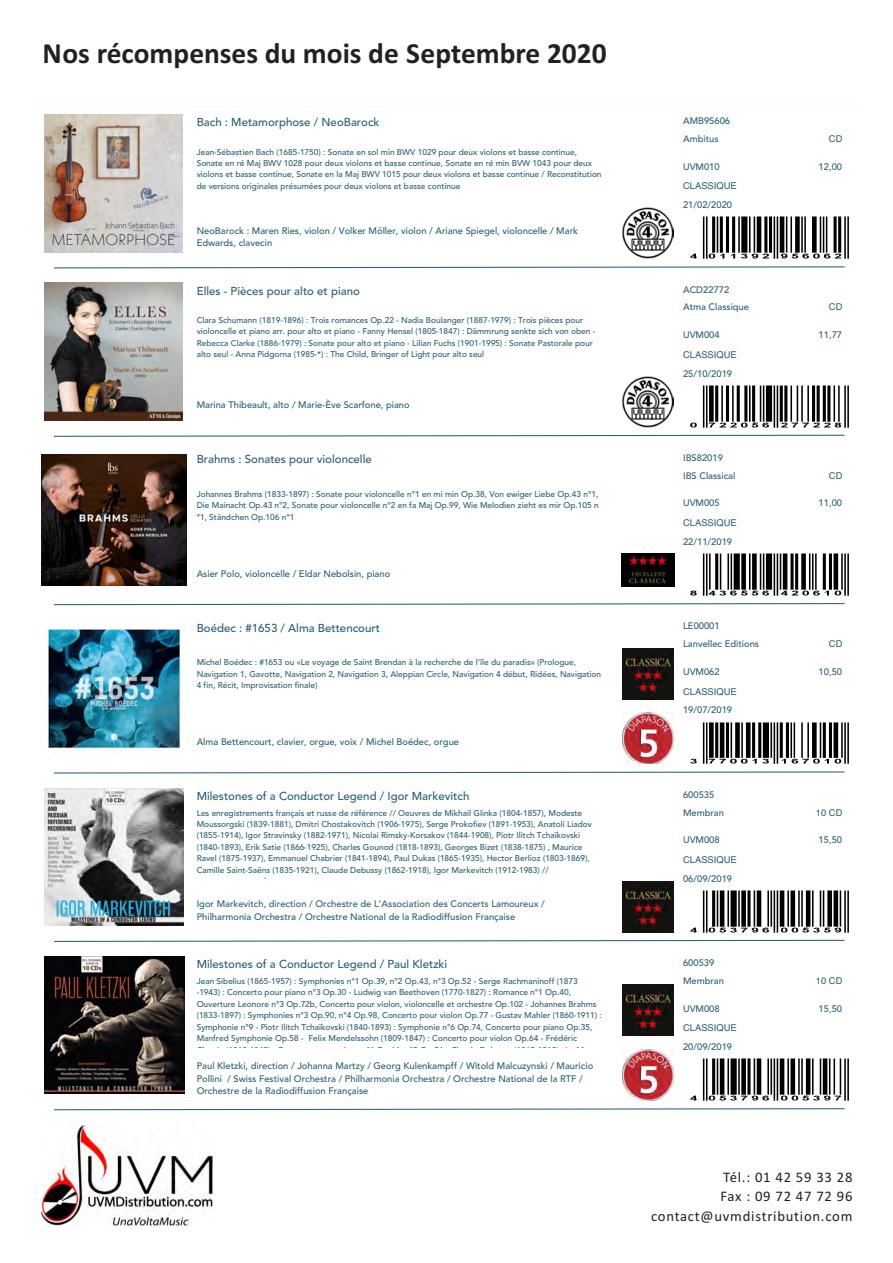
<style>
.page{position:relative;width:893px;height:1263px;background:#fff}
.page>*{position:absolute;margin:0;border:0;box-sizing:border-box;transform-origin:0 0}
.t1{font:700 29.4px "Calibri";color:#232021}
.t2{font:14.7px/19.6px "Calibri";letter-spacing:.05em;color:#232021;text-align:right}
.t3{font:11.4px "Avenir Medium+T42";color:#2a5d70}
.t4{font:9.3px/17.7px "Avenir Medium+T42";color:#2a5d70}
.t5{font:9.3px "Helvetica+T42";color:#2a5d70}
.t6{font:8.4px/11.4px "Avenir Medium+T42";color:#2a5d70}
</style>
<div class="page">
<img style="left:42px;top:1125px;width:170px;height:100px">
<img style="left:45px;top:115px;width:137px;height:137px">
<img style="left:690px;top:216px;width:159px;height:43px">
<img style="left:622px;top:208px;width:51px;height:51px">
<svg style="left:54px;top:266px;width:791px;height:3px"></svg>
<img style="left:45px;top:283px;width:137px;height:137px">
<img style="left:690px;top:385px;width:159px;height:43px">
<img style="left:622px;top:376px;width:51px;height:51px">
<svg style="left:54px;top:434px;width:791px;height:3px"></svg>
<img style="left:42px;top:454px;width:145px;height:132px">
<img style="left:690px;top:553px;width:159px;height:43px">
<img style="left:621px;top:554px;width:53px;height:32px">
<svg style="left:54px;top:603px;width:791px;height:3px"></svg>
<img style="left:48px;top:626px;width:134px;height:126px">
<img style="left:690px;top:722px;width:159px;height:42px">
<img style="left:622px;top:713px;width:51px;height:51px">
<svg style="left:54px;top:771px;width:791px;height:3px"></svg>
<img style="left:623px;top:648px;width:51px;height:51px">
<img style="left:45px;top:788px;width:139px;height:138px">
<img style="left:690px;top:890px;width:159px;height:43px">
<img style="left:622px;top:881px;width:51px;height:51px">
<svg style="left:54px;top:939px;width:791px;height:3px"></svg>
<img style="left:45px;top:956px;width:139px;height:138px">
<img style="left:690px;top:1058px;width:159px;height:43px">
<img style="left:622px;top:1050px;width:51px;height:51px">
<svg style="left:54px;top:1108px;width:791px;height:3px"></svg>
<img style="left:623px;top:985px;width:51px;height:51px">
<h1 class="t1" style="left:43px;top:43px;width:565px">Nos récompenses du mois de Septembre 2020</h1>
<h3 class="t3" style="left:197px;top:118px;width:184px">Bach : Metamorphose / NeoBarock</h3>
<p class="t6" style="left:197px;top:147px;width:406px">Jean-Sébastien Bach (1685-1750) : Sonate en sol min BWV 1029 pour deux violons et basse continue, Sonate en ré Maj BWV 1028 pour deux violons et basse continue, Sonate en ré min BVW 1043 pour deux violons et basse continue, Sonate en la Maj BWV 1015 pour deux violons et basse continue / Reconstitution de versions originales présumées pour deux violons et basse continue</p>
<p class="t4" style="left:197px;top:225px;width:383px;line-height:12.5px">NeoBarock : Maren Ries, violon / Volker Möller, violon / Ariane Spiegel, violoncelle / Mark<br>Edwards, clavecin</p>
<h3 class="t3" style="left:197px;top:286px;width:165px">Elles - Pièces pour alto et piano</h3>
<p class="t6" style="left:197px;top:315px;width:400px">Clara Schumann (1819-1896) : Trois romances Op.22 - Nadia Boulanger (1887-1979) : Trois pièces pour violoncelle et piano arr. pour alto et piano - Fanny Hensel (1805-1847) : Dämmrung senkte sich von oben - Rebecca Clarke (1886-1979) : Sonate pour alto et piano - Lilian Fuchs (1901-1995) : Sonate Pastorale pour alto seul - Anna Pidgorna (1985-*) : The Child, Bringer of Light pour alto seul</p>
<p class="t4" style="left:197px;top:397px;width:215px">Marina Thibeault, alto / Marie-Ève Scarfone, piano</p>
<h3 class="t3" style="left:197px;top:455px;width:177px">Brahms : Sonates pour violoncelle</h3>
<p class="t6" style="left:197px;top:489px;width:403px;text-align:justify">Johannes Brahms (1833-1897) : Sonate pour violoncelle n°1 en mi min Op.38, Von ewiger Liebe Op.43 n°1, Die Mainacht Op.43 n°2, Sonate pour violoncelle n°2 en fa Maj Op.99, Wie Melodien zieht es mir Op.105 n °1, Ständchen Op.106 n°1</p>
<p class="t4" style="left:197px;top:565px;width:195px">Asier Polo, violoncelle / Eldar Nebolsin, piano</p>
<h3 class="t3" style="left:197px;top:623px;width:185px">Boédec : #1653 / Alma Bettencourt</h3>
<p class="t6" style="left:197px;top:658px;width:406px">Michel Boédec : #1653 ou «Le voyage de Saint Brendan à la recherche de l’île du paradis» (Prologue,<br>Navigation 1, Gavotte, Navigation 2, Navigation 3, Aleppian Circle, Navigation 4 début, Ridées, Navigation<br>4 fin, Récit, Improvisation finale)</p>
<p class="t4" style="left:197px;top:734px;width:264px">Alma Bettencourt, clavier, orgue, voix / Michel Boédec, orgue</p>
<h3 class="t3" style="left:197px;top:791px;width:274px">Milestones of a Conductor Legend / Igor Markevitch</h3>
<p class="t6" style="left:197px;top:808px;width:387px">Les enregistrements français et russe de référence // Oeuvres de Mikhail Glinka (1804-1857), Modeste</p>
<p class="t6" style="left:197px;top:819px;width:397px">Moussorgski (1839-1881), Dmitri Chostakovitch (1906-1975), Serge Prokofiev (1891-1953), Anatoli Liadov</p>
<p class="t6" style="left:197px;top:831px;width:385px">(1855-1914), Igor Stravinsky (1882-1971), Nicolai Rimsky-Korsakov (1844-1908), Piotr Ilitch Tchaïkovski</p>
<p class="t6" style="left:197px;top:842px;width:387px">(1840-1893), Erik Satie (1866-1925), Charles Gounod (1818-1893), Georges Bizet (1838-1875) , Maurice</p>
<p class="t6" style="left:197px;top:853px;width:394px">Ravel (1875-1937), Emmanuel Chabrier (1841-1894), Paul Dukas (1865-1935), Hector Berlioz (1803-1869),</p>
<p class="t6" style="left:197px;top:865px;width:353px">Camille Saint-Saëns (1835-1921), Claude Debussy (1862-1918), Igor Markevitch (1912-1983) //</p>
<p class="t6" style="left:261px;top:876px;width:7px">d</p>
<p class="t4" style="left:197px;top:899px;width:350px;line-height:12.5px">Igor Markevitch, direction / Orchestre de L’Association des Concerts Lamoureux /<br>Philharmonia Orchestra / Orchestre National de la Radiodiffusion Française</p>
<h3 class="t3" style="left:197px;top:960px;width:252px">Milestones of a Conductor Legend / Paul Kletzki</h3>
<p class="t6" style="left:197px;top:976px;width:407px">Jean Sibelius (1865-1957) : Symphonies n°1 Op.39, n°2 Op.43, n°3 Op.52 - Serge Rachmaninoff (1873 -1943) : Concerto pour piano n°3 Op.30 - Ludwig van Beethoven (1770-1827) : Romance n°1 Op.40, Ouverture Leonore n°3 Op.72b, Concerto pour violon, violoncelle et orchestre Op.102 - Johannes Brahms (1833-1897) : Symphonies n°3 Op.90, n°4 Op.98, Concerto pour violon Op.77 - Gustav Mahler (1860-1911) :<br>Symphonie n°9 - Piotr Ilitch Tchaïkovski (1840-1893) : Symphonie n°6 Op.74, Concerto pour piano Op.35, Manfred Symphonie Op.58 - Felix Mendelssohn (1809-1847) : Concerto pour violon Op.64 - Frédéric<br>Ch i (1810 1849) C</p>
<p class="t6" style="left:344px;top:1045px;width:3px">i</p>
<p class="t6" style="left:367px;top:1045px;width:131px">°1O 11 °2O 21 Cl d D b</p>
<p class="t6" style="left:514px;top:1045px;width:71px">(1862 1918) L M</p>
<p class="t4" style="left:197px;top:1061px;width:398px;line-height:12.5px">Paul Kletzki, direction / Johanna Martzy / Georg Kulenkampff / Witold Malcuzynski / Mauricio<br>Pollini / Swiss Festival Orchestra / Philharmonia Orchestra / Orchestre National de la RTF /<br>Orchestre de la Radiodiffusion Française</p>
<p class="t4" style="left:683px;top:113px;width:49px">AMB95606<br>Ambitus</p>
<p class="t4" style="left:683px;top:158px;width:38px">UVM010</p>
<p class="t5" style="left:683px;top:183px;width:55px">CLASSIQUE</p>
<p class="t4" style="left:683px;top:197px;width:50px">21/02/2020</p>
<p class="t4" style="left:683px;top:281px;width:67px">ACD22772<br>Atma Classique</p>
<p class="t4" style="left:683px;top:327px;width:38px">UVM004</p>
<p class="t5" style="left:683px;top:351px;width:55px">CLASSIQUE</p>
<p class="t4" style="left:683px;top:365px;width:50px">25/10/2019</p>
<p class="t4" style="left:683px;top:450px;width:54px">IBS82019<br>IBS Classical</p>
<p class="t4" style="left:683px;top:495px;width:38px">UVM005</p>
<p class="t5" style="left:683px;top:520px;width:55px">CLASSIQUE</p>
<p class="t4" style="left:683px;top:534px;width:50px">22/11/2019</p>
<p class="t4" style="left:683px;top:618px;width:78px">LE00001<br>Lanvellec Editions</p>
<p class="t4" style="left:683px;top:664px;width:38px">UVM062</p>
<p class="t5" style="left:683px;top:688px;width:55px">CLASSIQUE</p>
<p class="t4" style="left:683px;top:702px;width:50px">19/07/2019</p>
<p class="t4" style="left:683px;top:787px;width:42px">600535<br>Membran</p>
<p class="t4" style="left:683px;top:832px;width:38px">UVM008</p>
<p class="t5" style="left:683px;top:856px;width:55px">CLASSIQUE</p>
<p class="t4" style="left:683px;top:871px;width:50px">06/09/2019</p>
<p class="t4" style="left:683px;top:955px;width:42px">600539<br>Membran</p>
<p class="t4" style="left:683px;top:1000px;width:38px">UVM008</p>
<p class="t5" style="left:683px;top:1025px;width:55px">CLASSIQUE</p>
<p class="t4" style="left:683px;top:1039px;width:50px">20/09/2019</p>
<p class="t5" style="left:829px;top:135px;width:15px">CD</p>
<p class="t4" style="left:818px;top:158px;width:25px">12,00</p>
<p class="t5" style="left:829px;top:304px;width:15px">CD</p>
<p class="t4" style="left:818px;top:327px;width:25px">11,77</p>
<p class="t5" style="left:829px;top:472px;width:15px">CD</p>
<p class="t4" style="left:818px;top:495px;width:25px">11,00</p>
<p class="t5" style="left:829px;top:640px;width:15px">CD</p>
<p class="t4" style="left:818px;top:664px;width:25px">10,50</p>
<p class="t5" style="left:816px;top:809px;width:28px">10 CD</p>
<p class="t4" style="left:818px;top:832px;width:25px">15,50</p>
<p class="t5" style="left:816px;top:977px;width:28px">10 CD</p>
<p class="t4" style="left:818px;top:1000px;width:25px">15,50</p>
<h2 class="t2" style="left:651px;top:1168px;width:203px">Tél.: 01 42 59 33 28<br>Fax : 09 72 47 72 96 contact@uvmdistribution.com</h2>
</div>
